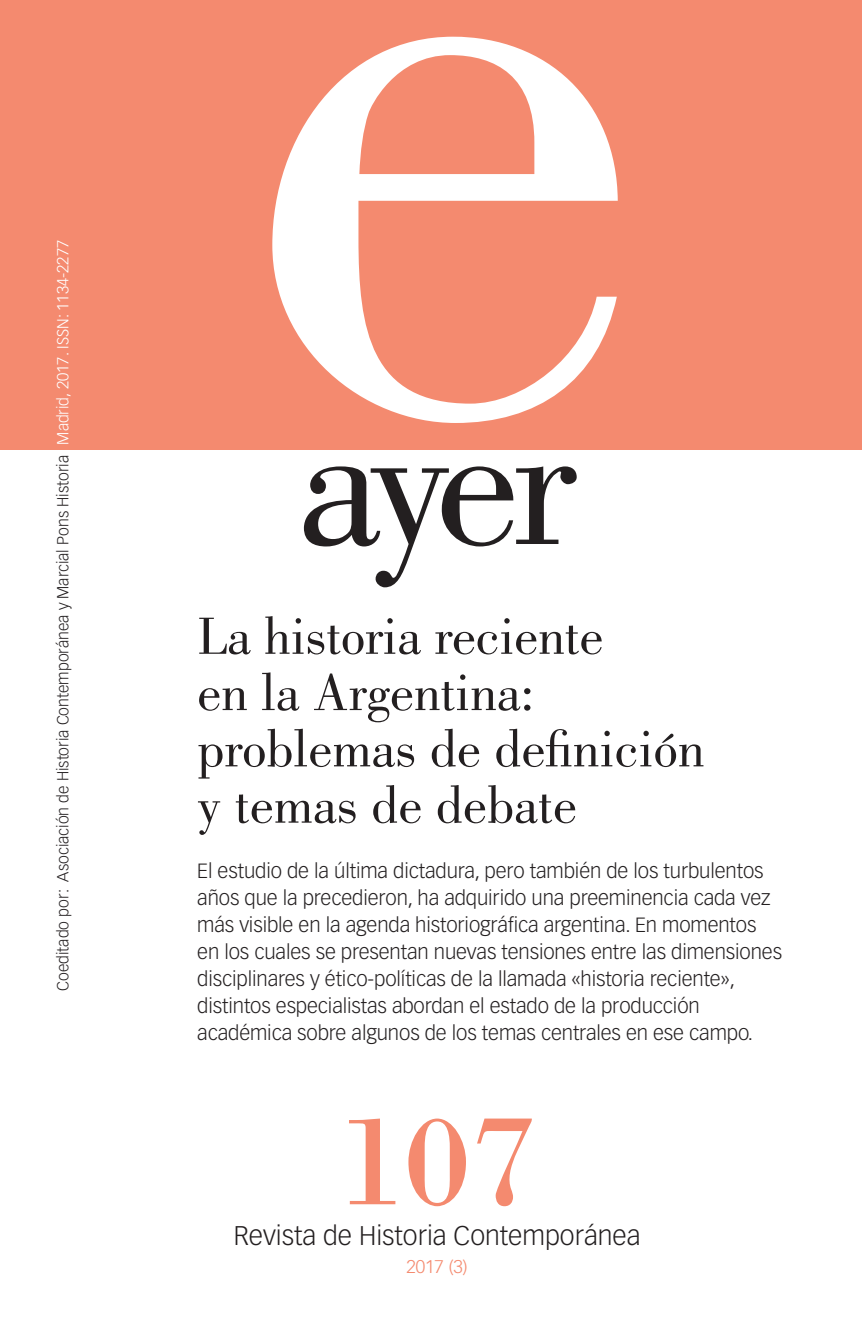
<style>
.page{position:relative;width:862px;height:1340px;background:#fff}
.page>*{position:absolute;margin:0;border:0;box-sizing:border-box;transform-origin:0 0}
.t1{font:132.75px "Bodoni LT Std";color:#f48a6f}
.t2{font:54px/56.2px "Bodoni Std";color:#231f20}
.t3{font:300 26.55px "Vectora LH";color:#231f20}
.t4{font:300 20.25px/27px "Vectora LH";letter-spacing:-.005em;color:#231f20}
.t5{font:300 18px "Vectora LH";color:#f48a6f}
.t6{font:300 15.75px "Vectora LH";color:#231f20}
.s1{color:#fff}
</style>
<div class="page">
<div style="left:0;top:0;width:861px;height:450px;background:#f48a6f"></div>
<svg style="left:304px;top:466px;width:272px;height:121px"></svg>
<svg style="left:272px;top:37px;width:345px;height:386px"></svg>
<p class="t6" style="left:54px;top:990px;width:752px;rotate:-90deg">Coeditado por : Asociación de Historia Contemporánea y Marcial Pons Historia <span class="s1">Madrid, 2017. ISSN: 1134-2277</span></p>
<h2 class="t2" style="left:197px;top:608px;width:508px">La historia reciente<br>en la Argentina: problemas de definición y temas de debate</h2>
<p class="t4" style="left:197px;top:857px;width:586px">El estudio de la última dictadura, pero también de los turbulentos años que la precedieron, ha adquirido una preeminencia cada vez más visible en la agenda historiográfica argentina. En momentos en los cuales se presentan nuevas tensiones entre las dimensiones disciplinares y ético-políticas de la llamada «historia reciente», distintos especialistas abordan el estado de la producción académica sobre algunos de los temas centrales en ese campo.</p>
<h1 class="t1" style="left:338px;top:1079px;width:201px">107</h1>
<h3 class="t3" style="left:233px;top:1220px;width:408px">Revista de Historia Contemporánea</h3>
<p class="t5" style="left:406px;top:1256px;width:62px">2017 (3)</p>
</div>
